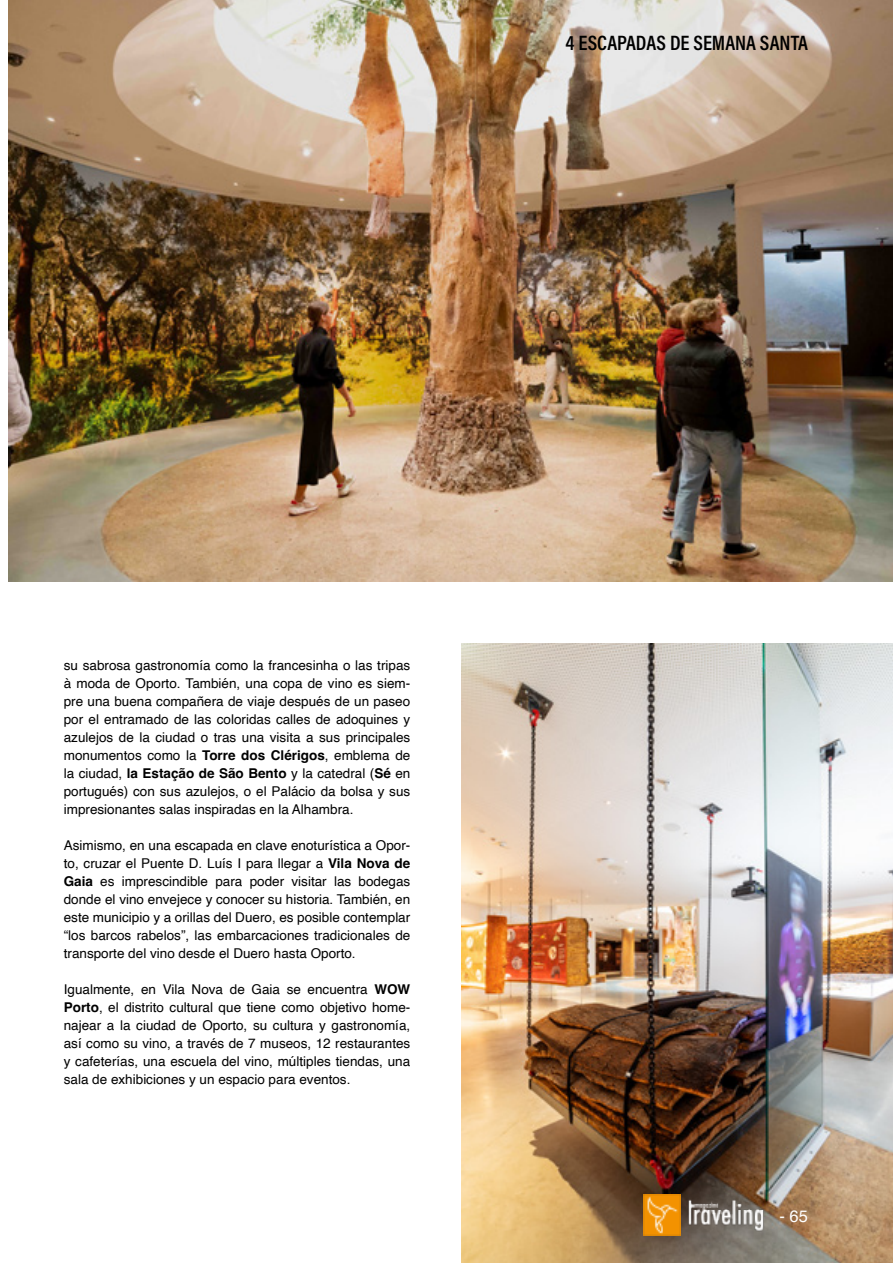
<style>
.page{position:relative;width:893px;height:1263px;background:#fff}
.page>*{position:absolute;margin:0;border:0;box-sizing:border-box;transform-origin:0 0}
.t1{font:21px "Acumin Variable Concept";color:#000}
.t2{font:16.5px "Helvetica";color:#fff}
.t3{font:13.5px/18px "Helvetica";color:#000;text-align:justify}
.s1{font-weight:700}
</style>
<div class="page">
<img style="left:9px;top:0;width:884px;height:582px">
<img style="left:461px;top:644px;width:432px;height:619px">
<img style="left:684px;top:1195px;width:84px;height:38px">
<img style="left:643px;top:1195px;width:38px;height:40px">
<h1 class="t1" style="left:566px;top:29px;width:244px">4 ESCAPADAS DE SEMANA SANTA</h1>
<p class="t3" style="left:64px;top:656px;width:348px">su sabrosa gastronomía como la francesinha o las tripas à moda de Oporto. También, una copa de vino es siem&shy;pre una buena compañera de viaje después de un paseo por el entramado de las coloridas calles de adoquines y azulejos de la ciudad o tras una visita a sus principales monumentos como la <span class="s1">Torre dos Clérigos</span>, emblema de la ciudad, <span class="s1">la Estação de São Bento</span> y la catedral (<span class="s1">Sé</span> en portugués) con sus azulejos, o el Palácio da bolsa y sus impresionantes salas inspiradas en la Alhambra.</p>
<p class="t3" style="left:64px;top:836px;width:348px">Asimismo, en una escapada en clave enoturística a Opor&shy;to, cruzar el Puente D. Luís I para llegar a <span class="s1">Vila Nova de Gaia</span> es imprescindible para poder visitar las bodegas donde el vino envejece y conocer su historia. También, en este municipio y a orillas del Duero, es posible contemplar “los barcos rabelos”, las embarcaciones tradicionales de transporte del vino desde el Duero hasta Oporto.</p>
<p class="t3" style="left:64px;top:980px;width:348px">Igualmente, en Vila Nova de Gaia se encuentra <span class="s1">WOW Porto</span>, el distrito cultural que tiene como objetivo home&shy;najear a la ciudad de Oporto, su cultura y gastronomía, así como su vino, a través de 7 museos, 12 restaurantes y cafeterías, una escuela del vino, múltiples tiendas, una sala de exhibiciones y un espacio para eventos.</p>
<p class="t2" style="left:779px;top:1204px;width:30px">- 65</p>
</div>
